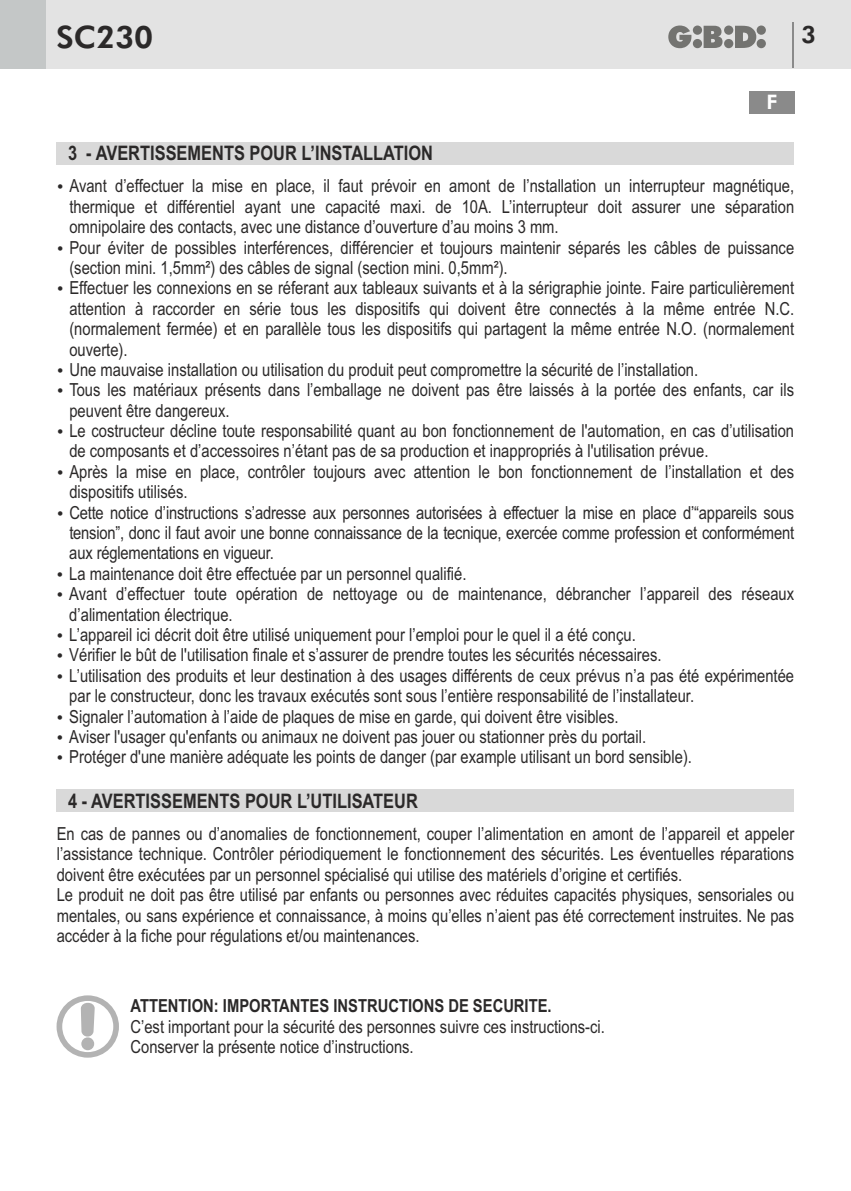
<style>
.page{position:relative;width:851px;height:1191px;background:#fff}
.page>*{position:absolute;margin:0;border:0;box-sizing:border-box;transform-origin:0 0}
.t1{font:800 31px "Futura BT";color:#2b2929}
.t2{font:800 24px "Futura BT";color:#2b2929}
.t3{font:700 20px "Arial Narrow";color:#2b2929}
.t4{font:800 20px "Futura BT";color:#fff}
.t5{font:18px/20.4px "Arial Narrow";color:#2b2929}
.t6{font:700 18px "Arial Narrow";color:#2b2929}
</style>
<div class="page">
<div style="left:0;top:0;width:850px;height:68px;background:#e3e3e3"></div>
<div style="left:0;top:0;width:45px;height:68px;background:#c4c7c7"></div>
<svg style="left:668px;top:26px;width:97px;height:22px"></svg>
<hr style="left:792px;top:23px;width:2px;height:45px;background:#8a8a8a">
<div style="left:748px;top:91px;width:46px;height:22px;background:#8a8a8a"></div>
<div style="left:57px;top:142px;width:737px;height:22px;background:#d9d9d9"></div>
<div style="left:57px;top:789px;width:737px;height:23px;background:#d9d9d9"></div>
<svg style="left:80px;top:1002px;width:15px;height:48px"></svg>
<div style="left:57px;top:995px;width:62px;height:62px;border:6px solid #b3b3b3;border-radius:50%"></div>
<h1 class="t1" style="left:56px;top:24px;width:98px">SC230</h1>
<h2 class="t2" style="left:801px;top:24px;width:16px">3</h2>
<p class="t3" style="left:68px;top:146px;width:366px">3 - AVERTISSEMENTS POUR L’INSTALLATION</p>
<p class="t4" style="left:766px;top:94px;width:12px">F</p>
<p class="t5" style="left:69px;top:177px;width:726px">Avant d’effectuer la mise en place, il faut prévoir en amont de l’nstallation un interrupteur magnétique, thermique et différentiel ayant une capacité maxi. de 10A. L’interrupteur doit assurer une séparation omnipolaire des contacts, avec une distance d’ouverture d’au moins 3 mm.<br>Pour éviter de possibles interférences, différencier et toujours maintenir séparés les câbles de puissance (section mini. 1,5mm²) des câbles de signal (section mini. 0,5mm²).<br>Effectuer les connexions en se réferant aux tableaux suivants et à la sérigraphie jointe. Faire particulièrement attention à raccorder en série tous les dispositifs qui doivent être connectés à la même entrée N.C. (normalement fermée) et en parallèle tous les dispositifs qui partagent la même entrée N.O. (normalement ouverte).<br>Une mauvaise installation ou utilisation du produit peut compromettre la sécurité de l’installation.<br>Tous les matériaux présents dans l’emballage ne doivent pas être laissés à la portée des enfants, car ils peuvent être dangereux.<br>Le costructeur décline toute responsabilité quant au bon fonctionnement de l'automation, en cas d’utilisation de composants et d’accessoires n’étant pas de sa production et inappropriés à l'utilisation prévue.<br>Après la mise en place, contrôler toujours avec attention le bon fonctionnement de l’installation et des dispositifs utilisés.<br>Cette notice d’instructions s’adresse aux personnes autorisées à effectuer la mise en place d’“appareils sous tension”, donc il faut avoir une bonne connaissance de la tecnique, exercée comme profession et conformément aux réglementations en vigueur.<br>La maintenance doit être effectuée par un personnel qualifié.<br>Avant d’effectuer toute opération de nettoyage ou de maintenance, débrancher l’appareil des réseaux d’alimentation électrique.<br>L’appareil ici décrit doit être utilisé uniquement pour l’emploi pour le quel il a été conçu.<br>Vérifier le bût de l'utilisation finale et s’assurer de prendre toutes les sécurités nécessaires.<br>L’utilisation des produits et leur destination à des usages différents de ceux prévus n’a pas été expérimentée par le constructeur, donc les travaux exécutés sont sous l’entière responsabilité de l’installateur.<br>Signaler l’automation à l’aide de plaques de mise en garde, qui doivent être visibles.<br>Aviser l'usager qu'enfants ou animaux ne doivent pas jouer ou stationner près du portail.<br>Protéger d'une manière adéquate les points de danger (par example utilisant un bord sensible).</p>
<p class="t3" style="left:68px;top:793px;width:351px">4 - AVERTISSEMENTS POUR L’UTILISATEUR</p>
<p class="t5" style="left:57px;top:825px;width:739px">En cas de pannes ou d’anomalies de fonctionnement, couper l’alimentation en amont de l’appareil et appeler l’assistance technique. Contrôler périodiquement le fonctionnement des sécurités. Les éventuelles réparations doivent être exécutées par un personnel spécialisé qui utilise des matériels d’origine et certifiés.<br>Le produit ne doit pas être utilisé par enfants ou personnes avec réduites capacités physiques, sensoriales ou mentales, ou sans expérience et connaissance, à moins qu’elles n’aient pas été correctement instruites. Ne pas accéder à la fiche pour régulations et/ou maintenances.</p>
<p class="t6" style="left:130px;top:999px;width:422px">ATTENTION: IMPORTANTES INSTRUCTIONS DE SECURITE.</p>
<p class="t5" style="left:130px;top:1017px;width:476px">C’est important pour la sécurité des personnes suivre ces instructions-ci.<br>Conserver la présente notice d’instructions.</p>
</div>
